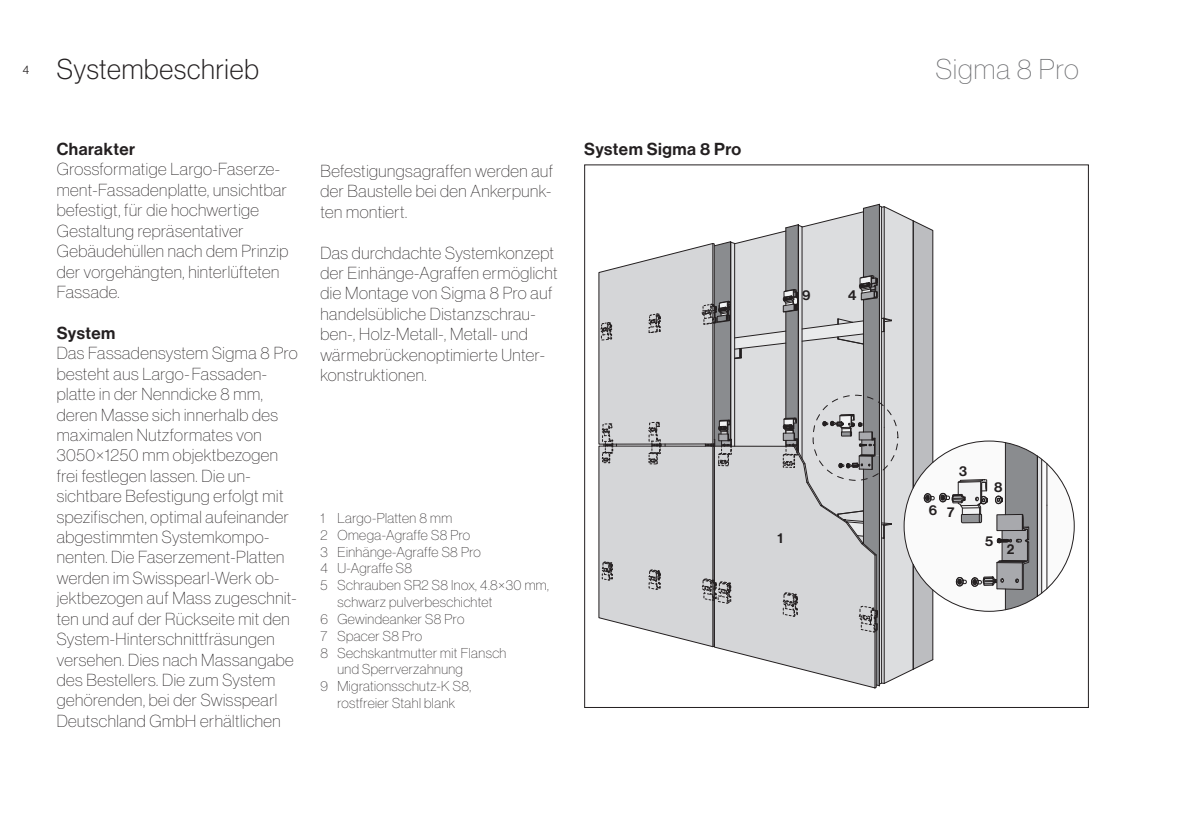
<style>
.page{position:relative;width:1191px;height:840px;background:#fff}
.page>*{position:absolute;margin:0;border:0;box-sizing:border-box;transform-origin:0 0}
.t1{font:28px "N Haas Grotesk DS Pro 35 X Lt";letter-spacing:.03em;color:#231f20}
.t2{font:28px "N Haas Grotesk DS Pro 25 Th";letter-spacing:.04em;color:#6c6d70}
.t3{font:17px/20.4px "N Haas Grotesk DS Pro 25 Th";letter-spacing:.03em;color:#231f20}
.t4{font:17px "N Haas Grotesk DS Pro 65 Md";letter-spacing:.025em;color:#231f20}
.t5{font:14px "N Haas Grotesk DS Pro 25 Th";letter-spacing:.03em;color:#231f20}
.t6{font:14px "N Haas Grotesk DS Pro 65 Md";color:#231f20}
.t7{font:12px "N Haas Grotesk DS Pro 45 Lt";color:#231f20}
</style>
<div class="page">
<svg style="left:598px;top:203px;width:476px;height:485px"></svg>
<hr style="left:712px;top:243px;width:1px;height:200px;background:#231f20">
<p class="t7" style="left:23px;top:63px;width:8px">4</p>
<h1 class="t1" style="left:57px;top:54px;width:204px">Systembeschrieb</h1>
<h1 class="t2" style="left:935px;top:54px;width:145px">Sigma 8 Pro</h1>
<p class="t4" style="left:57px;top:139px;width:80px">Charakter</p>
<p class="t4" style="left:584px;top:139px;width:159px">System Sigma 8 Pro</p>
<p class="t3" style="left:57px;top:159px;width:233px">Grossformatige Largo-Faserze&shy;ment-Fassadenplatte, unsichtbar befestigt, für die hochwertige<br>Gestaltung repräsentativer<br>Gebäudehüllen nach dem Prinzip der vorgehängten, hinterlüfteten<br>Fassade.</p>
<p class="t4" style="left:57px;top:323px;width:60px">System</p>
<p class="t3" style="left:57px;top:343px;width:242px">Das Fassadensystem Sigma 8 Pro besteht aus Largo- Fassaden&shy;platte in der Nenndicke 8 mm, deren Masse sich innerhalb des maximalen Nutzformates von<br>3050×1250 mm objektbezogen frei festlegen lassen. Die un&shy;sichtbare Befestigung erfolgt mit spezifischen, optimal aufeinander abgestimmten Systemkompo&shy;nenten. Die Faserzement-Platten werden im Swisspearl-Werk ob&shy;jektbezogen auf Mass zugeschnit&shy;ten und auf der Rückseite mit den<br>System-Hinterschnittfräsungen versehen. Dies nach Massangabe des Bestellers. Die zum System gehörenden, bei der Swisspearl<br>Deutschland GmbH erhältlichen</p>
<p class="t3" style="left:320px;top:161px;width:234px;text-align:justify">Befestigungsagraffen werden auf der Baustelle bei den Ankerpunk&shy;ten montiert.</p>
<p class="t3" style="left:320px;top:242px;width:239px">Das durchdachte Systemkonzept der Einhänge-Agraffen ermöglicht die Montage von Sigma 8 Pro auf handelsübliche Distanzschrau&shy;ben-, Holz-Metall-, Metall- und wärmebrückenoptimierte Unter&shy;konstruktionen.</p>
<p class="t5" style="left:320px;top:510px;width:133px">1 Largo-Platten 8 mm</p>
<p class="t5" style="left:320px;top:526px;width:151px">2 Omega-Agraffe S8 Pro</p>
<p class="t5" style="left:320px;top:543px;width:162px">3 Einhänge-Agraffe S8 Pro</p>
<p class="t5" style="left:320px;top:560px;width:93px">4 U-Agraffe S8</p>
<p class="t5" style="left:320px;top:577px;width:230px">5 Schrauben SR2 S8 Inox, 4.8×30 mm,</p>
<p class="t5" style="left:337px;top:594px;width:157px">schwarz pulverbeschichtet</p>
<p class="t5" style="left:320px;top:610px;width:145px">6 Gewindeanker S8 Pro</p>
<p class="t5" style="left:320px;top:627px;width:103px">7 Spacer S8 Pro</p>
<p class="t5" style="left:320px;top:644px;width:187px">8 Sechskantmutter mit Flansch</p>
<p class="t5" style="left:337px;top:661px;width:127px">und Sperrverzahnung</p>
<p class="t5" style="left:320px;top:678px;width:152px">9 Migrationsschutz-K S8,</p>
<p class="t5" style="left:337px;top:694px;width:119px">rostfreier Stahl blank</p>
<p class="t6" style="left:802px;top:287px;width:10px">9</p>
<p class="t6" style="left:777px;top:529px;width:7px">1</p>
<p class="t6" style="left:848px;top:287px;width:10px">4</p>
<p class="t6" style="left:959px;top:462px;width:9px">3</p>
<p class="t6" style="left:928px;top:502px;width:27px">6 7</p>
<p class="t6" style="left:994px;top:479px;width:10px">8</p>
<p class="t6" style="left:985px;top:532px;width:10px">5</p>
<p class="t6" style="left:1006px;top:541px;width:9px">2</p>
</div>
